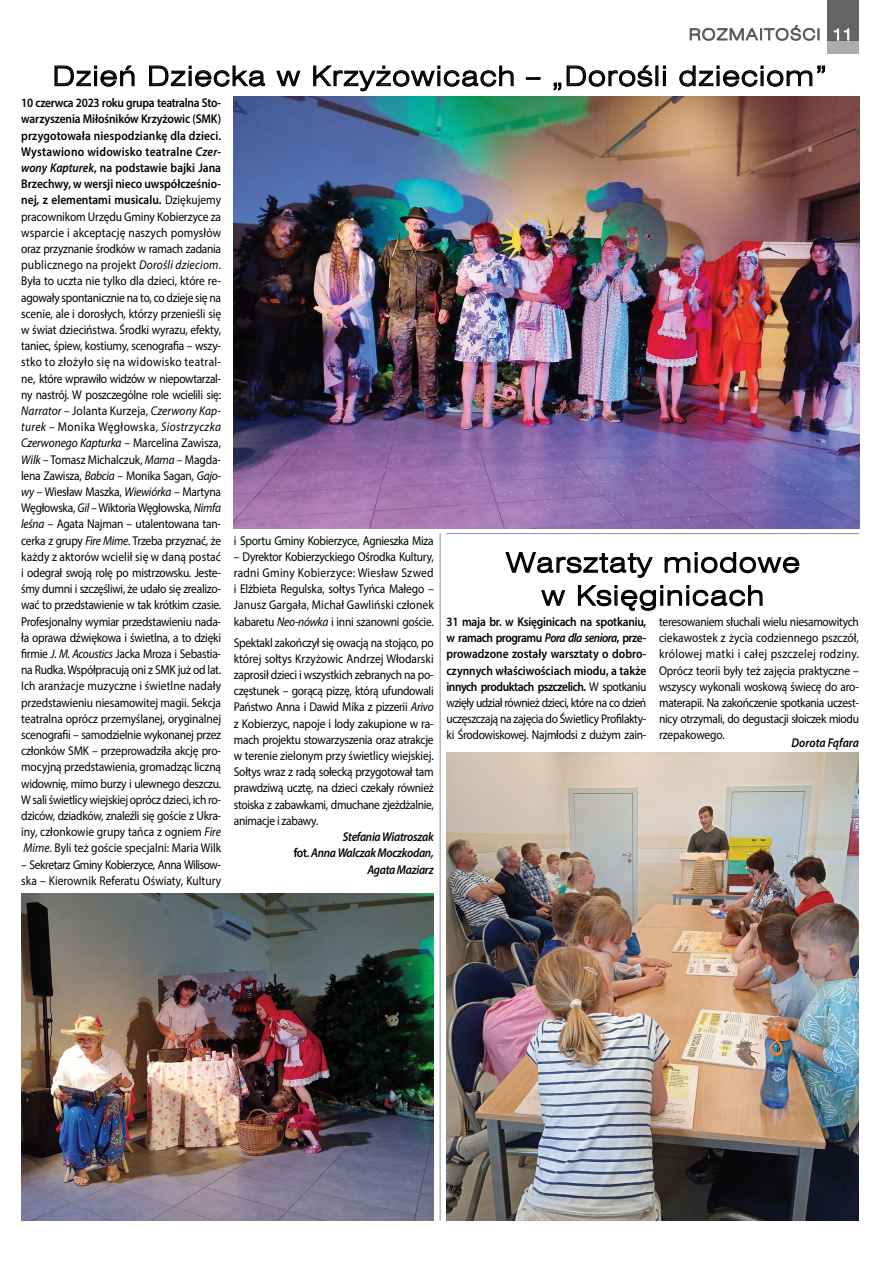
<style>
.page{position:relative;width:893px;height:1263px;background:#fff}
.page>*{position:absolute;margin:0;border:0;box-sizing:border-box;transform-origin:0 0}
.t1{font:27px/33px "Swis 721 Lt Ex EU";letter-spacing:.05em;color:#000;text-align:center}
.t2{font:15.75px "Swis 721 Lt Ex EU";letter-spacing:.075em;color:#58595b}
.t3{font:12.75px/16.2px "Myriad Pro";letter-spacing:-.025em;color:#000;text-align:justify;scale:.9 1}
.t4{font:600 12.75px/16.2px "Myriad Pro";letter-spacing:-.04em;color:#000;text-align:justify;scale:.9 1}
.t5{font:italic 600 12.75px/16.2px "Myriad Pro";letter-spacing:-.025em;color:#000;text-align:right;scale:.9 1}
.t6{font:italic 600 12.75px "Myriad Pro";color:#000;scale:.9 1}
.s1{color:#fff}
.s2{font-weight:600}
.s3{font-weight:600;font-style:italic}
.s4{font-style:italic}
.s5{font-style:normal}
.s6{font-weight:400}
</style>
<div class="page">
<hr style="left:446px;top:533px;width:413px;height:1px;background:#8e9195">
<hr style="left:440px;top:533px;width:1px;height:687px;background:#8e9195">
<svg style="left:54px;top:65px;width:81px;height:22px"></svg>
<svg style="left:149px;top:65px;width:117px;height:22px"></svg>
<svg style="left:276px;top:70px;width:25px;height:17px"></svg>
<svg style="left:313px;top:65px;width:201px;height:27px"></svg>
<div style="left:526px;top:77px;width:15px;height:3px;border:1px solid #000"></div>
<svg style="left:553px;top:65px;width:100px;height:26px"></svg>
<svg style="left:663px;top:65px;width:3px;height:4px"></svg>
<div style="left:663px;top:71px;width:3px;height:15px;border:1px solid #000"></div>
<svg style="left:679px;top:65px;width:147px;height:22px"></svg>
<svg style="left:505px;top:552px;width:148px;height:26px"></svg>
<svg style="left:664px;top:552px;width:136px;height:22px"></svg>
<svg style="left:541px;top:590px;width:25px;height:16px"></svg>
<svg style="left:577px;top:585px;width:186px;height:26px"></svg>
<img style="left:446px;top:753px;width:413px;height:467px">
<img style="left:234px;top:97px;width:625px;height:431px">
<img style="left:21px;top:893px;width:413px;height:327px">
<svg style="left:689px;top:25px;width:130px;height:16px"></svg>
<div style="left:827px;top:0;width:32px;height:40px;background:#636466"></div>
<div style="left:827px;top:40px;width:32px;height:13px;background:#abacad"></div>
<svg style="left:833px;top:28px;width:16px;height:13px"></svg>
<p class="t2" style="left:689px;top:25px;width:166px">ROZMAITOŚCI <span class="s1">11</span></p>
<h1 class="t1" style="left:53px;top:60px;width:776px">Dzień Dziecka w Krzyżowicach – „Dorośli dzieciom”</h1>
<p class="t3" style="left:21px;top:95px;width:224px"><span class="s2">10 czerwca 2023 roku grupa teatralna Sto&shy;warzyszenia Miłośników Krzyżowic (SMK) przygotowała niespodziankę dla dzieci.<br>Wystawiono widowisko teatralne</span> <span class="s3">Czer&shy;wony Kapturek</span><span class="s2">, na podstawie bajki Jana Brzechwy, w wersji nieco uwspółcześnio&shy;nej, z elementami musicalu.</span> Dziękujemy pracownikom Urzędu Gminy Kobierzyce za wsparcie i akceptację naszych pomysłów oraz przyznanie środków w ramach zadania publicznego na projekt <span class="s4">Dorośli dzieciom</span>.<br>Była to uczta nie tylko dla dzieci, które re&shy;agowały spontanicznie na to, co dzieje się na scenie, ale i dorosłych, którzy przenieśli się w świat dzieciństwa. Środki wyrazu, efekty, taniec, śpiew, kostiumy, scenografia – wszy&shy;stko to złożyło się na widowisko teatral&shy;ne, które wprawiło widzów w niepowtarzal&shy;ny nastrój. W poszczególne role wcielili się:<br><span class="s4">Narrator</span> – Jolanta Kurzeja, <span class="s4">Czerwony Kap&shy;turek</span> – Monika Węgłowska, <span class="s4">Siostrzyczka Czerwonego Kapturka</span> – Marcelina Zawisza, <span class="s4">Wilk</span> – Tomasz Michalczuk, <span class="s4">Mama</span> – Magda&shy;lena Zawisza, <span class="s4">Babcia</span> – Monika Sagan, <span class="s4">Gajo&shy;wy</span> – Wiesław Maszka, <span class="s4">Wiewiórka</span> – Martyna Węgłowska, <span class="s4">Gil</span> – Wiktoria Węgłowska, <span class="s4">Nimfa leśna</span> – Agata Najman – utalentowana tan&shy;cerka z grupy <span class="s4">Fire Mime</span>. Trzeba przyznać, że każdy z aktorów wcielił się w daną postać i odegrał swoją rolę po mistrzowsku. Jeste&shy;śmy dumni i szczęśliwi, że udało się zrealizo&shy;wać to przedstawienie w tak krótkim czasie.<br>Profesjonalny wymiar przedstawieniu nada&shy;ła oprawa dźwiękowa i świetlna, a to dzięki firmie <span class="s4">J. M. Acoustics</span> Jacka Mroza i Sebastia&shy;na Rudka. Współpracują oni z SMK już od lat.<br>Ich aranżacje muzyczne i świetlne nadały przedstawieniu niesamowitej magii. Sekcja teatralna oprócz przemyślanej, oryginalnej scenografii – samodzielnie wykonanej przez członków SMK – przeprowadziła akcję pro&shy;mocyjną przedstawienia, gromadząc liczną widownię, mimo burzy i ulewnego deszczu.<br>W sali świetlicy wiejskiej oprócz dzieci, ich ro&shy;dziców, dziadków, znaleźli się goście z Ukra&shy;iny, członkowie grupy tańca z ogniem <span class="s4">Fire Mime</span>. Byli też goście specjalni: Maria Wilk</p>
<p class="t3" style="left:21px;top:856px;width:224px">– Sekretarz Gminy Kobierzyce, Anna Wilisow&shy;ska – Kierownik Referatu Oświaty, Kultury</p>
<p class="t3" style="left:234px;top:532px;width:224px">i Sportu Gminy Kobierzyce, Agnieszka Miza</p>
<p class="t3" style="left:234px;top:548px;width:224px">– Dyrektor Kobierzyckiego Ośrodka Kultury, radni Gminy Kobierzyce: Wiesław Szwed i Elżbieta Regulska, sołtys Tyńca Małego – Janusz Gargała, Michał Gawliński członek kabaretu <span class="s4">Neo-nówka</span> i inni szanowni goście.</p>
<p class="t3" style="left:234px;top:634px;width:224px">Spektakl zakończył się owacją na stojąco, po której sołtys Krzyżowic Andrzej Włodarski zaprosił dzieci i wszystkich zebranych na po&shy;częstunek – gorącą pizzę, którą ufundowali Państwo Anna i Dawid Mika z pizzerii <span class="s4">Arivo </span>z Kobierzyc, napoje i lody zakupione w ra&shy;mach projektu stowarzyszenia oraz atrakcje w terenie zielonym przy świetlicy wiejskiej.<br>Sołtys wraz z radą sołecką przygotował tam prawdziwą ucztę, na dzieci czekały również stoiska z zabawkami, dmuchane zjeżdżalnie, animacje i zabawy.</p>
<p class="t5" style="left:294px;top:828px;width:157px">Stefania Wiatroszak<br><span class="s5">fot.</span> Anna Walczak Moczkodan,<br>Agata Maziarz</p>
<h1 class="t1" style="left:506px;top:546px;width:296px">Warsztaty miodowe w Księginicach</h1>
<p class="t4" style="left:446px;top:613px;width:224px">31 maja br. w Księginicach na spotkaniu, w ramach programu <span class="s4">Pora dla seniora</span>, prze&shy;prowadzone zostały warsztaty o dobro&shy;czynnych właściwościach miodu, a także innych produktach pszczelich. <span class="s6">W spotkaniu wzięły udział również dzieci, które na co dzień uczęszczają na zajęcia do Świetlicy Profilakty&shy;ki Środowiskowej. Najmłodsi z dużym zain-</span></p>
<p class="t3" style="left:659px;top:613px;width:224px">teresowaniem słuchali wielu niesamowitych ciekawostek z życia codziennego pszczół, królowej matki i całej pszczelej rodziny.<br>Oprócz teorii były też zajęcia praktyczne – wszyscy wykonali woskową świecę do aro&shy;materapii. Na zakończenie spotkania uczest&shy;nicy otrzymali, do degustacji słoiczek miodu rzepakowego.</p>
<p class="t6" style="left:791px;top:734px;width:76px">Dorota Fąfara</p>
</div>
